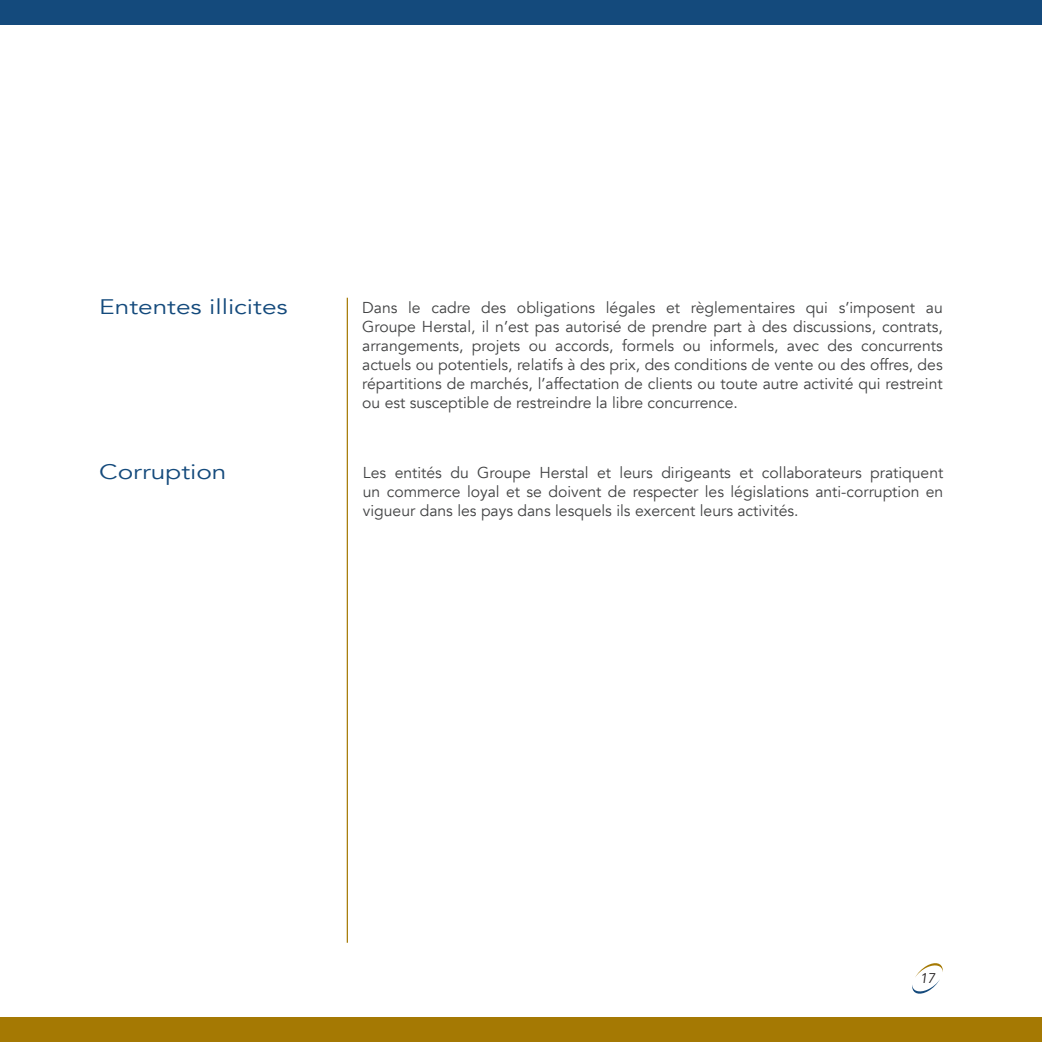
<style>
.page{position:relative;width:1042px;height:1042px;background:#fff}
.page>*{position:absolute;margin:0;border:0;box-sizing:border-box;transform-origin:0 0}
.t1{font:21px "Avenir";color:#144a7c;scale:1.25 1}
.t2{font:15.75px/18.9px "Avenir";color:#414243;text-align:justify}
.t3{font:italic 14px "Avenir";color:#231f20}
</style>
<div class="page">
<div style="left:0;top:0;width:1042px;height:25px;background:#144a7c"></div>
<div style="left:0;top:1017px;width:1042px;height:25px;background:#a57903"></div>
<hr style="left:347px;top:298px;width:1px;height:645px;background:#a57903">
<svg style="left:912px;top:963px;width:31px;height:31px"></svg>
<h1 class="t1" style="left:99px;top:294px;width:152px">Ententes illicites</h1>
<h1 class="t1" style="left:99px;top:459px;width:103px">Corruption</h1>
<p class="t2" style="left:362px;top:299px;width:582px">Dans le cadre des obligations légales et règlementaires qui s’imposent au Groupe Herstal, il n’est pas autorisé de prendre part à des discussions, contrats, arrangements, projets ou accords, formels ou informels, avec des concurrents actuels ou potentiels, relatifs à des prix, des conditions de vente ou des offres, des répartitions de marchés, l’affectation de clients ou toute autre activité qui restreint ou est susceptible de restreindre la libre concurrence.</p>
<p class="t2" style="left:363px;top:464px;width:582px">Les entités du Groupe Herstal et leurs dirigeants et collaborateurs pratiquent un commerce loyal et se doivent de respecter les législations anti-corruption en vigueur dans les pays dans lesquels ils exercent leurs activités.</p>
<p class="t3" style="left:920px;top:970px;width:17px">17</p>
</div>
